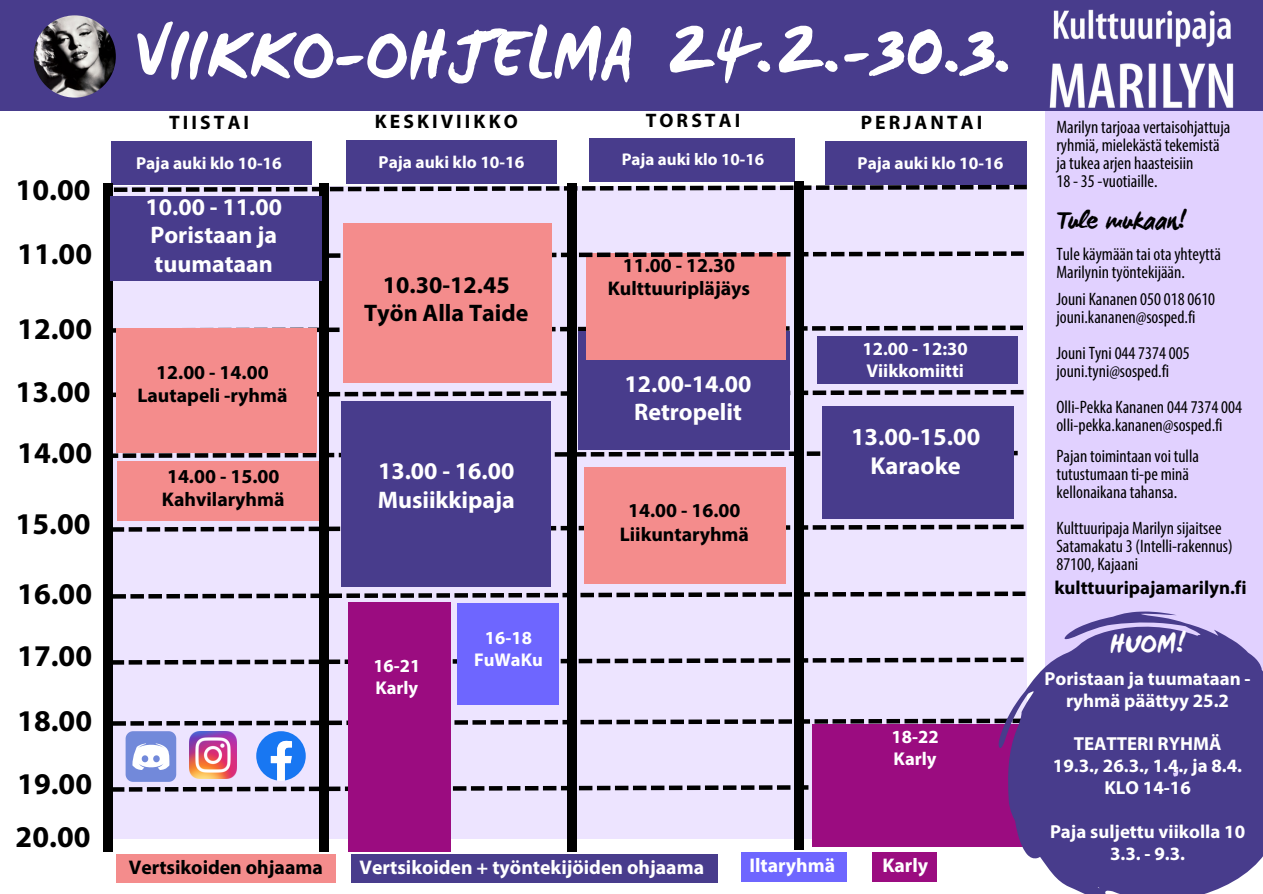
<style>
.page{position:relative;width:1263px;height:894px;background:#fff}
.page>*{position:absolute;margin:0;border:0;box-sizing:border-box;transform-origin:0 0}
.t1{font:700 75px "WC Mano Negra Bta";color:#fff}
.t2{font:700 67.65px "WC Mano Negra Bta";color:#fff}
.t3{font:700 30.15px "Myriad Pro";color:#000}
.t4{font:700 28.95px "WC Mano Negra Bta";color:#fff}
.t5{font:700 25.95px "WC Mano Negra Bta";color:#000}
.t6{font:700 24.45px/29px "Myriad Pro";color:#fff;text-align:center}
.t7{font:700 24px/28.2px "Myriad Pro";color:#fff}
.t8{font:700 24px/28.2px "Myriad Pro";color:#000;text-align:center}
.t9{font:700 19.8px "Myriad Pro";color:#000}
.t10{font:700 19.8px "Myriad Pro";color:#fff}
.t11{font:700 19.5px "Myriad Pro";letter-spacing:.155em;color:#000}
.t12{font:700 18.9px/21.9px "Myriad Pro";color:#fff;text-align:center}
.t13{font:700 18.9px "Myriad Pro";color:#000}
.t14{font:700 18.6px/21.9px "Myriad Pro";color:#fff}
.t15{font:700 18.45px "Myriad Pro";color:#fff}
.t16{font:condensed 18px/18px "Myriad Pro";color:#000}
.t17{font:700 17.4px "Myriad Pro";color:#fff}
.t18{font:700 16.95px "Myriad Pro";color:#fff}
</style>
<div class="page">
<div style="left:1045px;top:89px;width:218px;height:708px;background:#e1d1ff"></div>
<div style="left:0;top:0;width:1263px;height:111px;background:#483c8c"></div>
<div style="left:108px;top:186px;width:919px;height:652px;background:#ede4ff"></div>
<svg style="left:112px;top:325px;width:911px;height:7px"></svg>
<svg style="left:112px;top:390px;width:912px;height:7px"></svg>
<svg style="left:112px;top:524px;width:912px;height:7px"></svg>
<svg style="left:112px;top:591px;width:913px;height:7px"></svg>
<svg style="left:112px;top:657px;width:886px;height:7px"></svg>
<svg style="left:112px;top:718px;width:886px;height:7px"></svg>
<div style="left:825px;top:141px;width:202px;height:44px;background:#483c8c"></div>
<div style="left:812px;top:723px;width:213px;height:123px;background:#9b0c80"></div>
<div style="left:818px;top:336px;width:200px;height:48px;background:#483c8c"></div>
<svg style="left:114px;top:185px;width:913px;height:7px"></svg>
<div style="left:346px;top:140px;width:211px;height:44px;background:#483c8c"></div>
<div style="left:589px;top:139px;width:206px;height:43px;background:#483c8c"></div>
<div style="left:111px;top:141px;width:200px;height:44px;background:#483c8c"></div>
<div style="left:579px;top:331px;width:211px;height:118px;background:#483c8c"></div>
<div style="left:587px;top:253px;width:199px;height:107px;background:#f48c8c"></div>
<svg style="left:112px;top:731px;width:697px;height:60px"></svg>
<img style="left:34px;top:15px;width:82px;height:83px;border-radius:50%">
<div style="left:349px;top:602px;width:102px;height:249px;background:#9b0c80"></div>
<img style="left:1049px;top:9px;width:185px;height:99px">
<svg style="left:328px;top:251px;width:696px;height:7px"></svg>
<svg style="left:112px;top:450px;width:906px;height:8px"></svg>
<div style="left:458px;top:603px;width:101px;height:101px;background:#6e66ff"></div>
<div style="left:341px;top:401px;width:210px;height:185px;background:#483c8c"></div>
<div style="left:822px;top:406px;width:192px;height:112px;background:#483c8c"></div>
<div style="left:319px;top:184px;width:9px;height:667px;background:#000"></div>
<svg style="left:998px;top:611px;width:265px;height:282px;fill:#483c8c"></svg>
<div style="left:567px;top:184px;width:9px;height:667px;background:#000"></div>
<div style="left:794px;top:181px;width:10px;height:668px;background:#000"></div>
<div style="left:116px;top:853px;width:220px;height:29px;background:#f48c8c"></div>
<div style="left:741px;top:851px;width:105px;height:30px;background:#6e66ff"></div>
<div style="left:351px;top:853px;width:366px;height:29px;background:#483c8c"></div>
<div style="left:872px;top:851px;width:65px;height:30px;background:#9b0c80"></div>
<div style="left:103px;top:184px;width:9px;height:667px;background:#000"></div>
<div style="left:116px;top:328px;width:201px;height:125px;background:#f48c8c"></div>
<div style="left:585px;top:467px;width:201px;height:116px;background:#f48c8c"></div>
<div style="left:118px;top:461px;width:201px;height:60px;background:#f48c8c"></div>
<div style="left:111px;top:196px;width:211px;height:85px;background:#483c8c"></div>
<div style="left:343px;top:223px;width:208px;height:160px;background:#f48c8c"></div>
<p class="t3" style="left:16px;top:177px;width:76px">10.00</p>
<p class="t3" style="left:17px;top:241px;width:76px">11.00</p>
<p class="t3" style="left:17px;top:316px;width:76px">12.00</p>
<p class="t3" style="left:16px;top:379px;width:76px">13.00</p>
<p class="t3" style="left:17px;top:440px;width:76px">14.00</p>
<p class="t3" style="left:16px;top:511px;width:76px">15.00</p>
<p class="t3" style="left:17px;top:581px;width:76px">16.00</p>
<p class="t3" style="left:17px;top:643px;width:76px">17.00</p>
<p class="t3" style="left:17px;top:708px;width:76px">18.00</p>
<p class="t3" style="left:17px;top:771px;width:76px">19.00</p>
<h4 class="t3" style="left:16px;top:824px;width:76px">20.00</h4>
<p class="t1" style="left:133px;top:8px;width:500px">VIIKKO-OHJELMA</p>
<p class="t2" style="left:666px;top:10px;width:347px">24.2.-30.3.</p>
<p class="t11" style="left:169px;top:115px;width:82px">TIISTAI</p>
<p class="t11" style="left:646px;top:112px;width:96px">TORSTAI</p>
<h6 class="t11" style="left:375px;top:113px;width:145px">KESKIVIIKKO</h6>
<h6 class="t11" style="left:861px;top:114px;width:123px">PERJANTAI</h6>
<h4 class="t17" style="left:136px;top:156px;width:147px">Paja auki klo 10-16</h4>
<p class="t17" style="left:379px;top:155px;width:147px">Paja auki klo 10-16</p>
<h5 class="t18" style="left:622px;top:152px;width:144px">Paja auki klo 10-16</h5>
<h5 class="t17" style="left:858px;top:156px;width:147px">Paja auki klo 10-16</h5>
<p class="t7" style="left:146px;top:195px;width:138px">10.00 - 11.00<br>Poristaan ja tuumataan</p>
<h4 class="t9" style="left:156px;top:364px;width:114px">12.00 - 14.00</h4>
<h4 class="t9" style="left:137px;top:387px;width:152px">Lautapeli -ryhmä</h4>
<h4 class="t9" style="left:167px;top:467px;width:114px">14.00 - 15.00</h4>
<h4 class="t9" style="left:162px;top:491px;width:124px">Kahvilaryhmä</h4>
<p class="t8" style="left:364px;top:272px;width:166px">10.30-12.45<br>Työn Alla Taide</p>
<p class="t7" style="left:378px;top:459px;width:139px">13.00 - 16.00<br>Musiikkipaja</p>
<h1 class="t15" style="left:373px;top:658px;width:48px">16-21</h1>
<h2 class="t15" style="left:375px;top:680px;width:44px">Karly</h2>
<p class="t15" style="left:485px;top:629px;width:48px">16-18</p>
<p class="t15" style="left:474px;top:651px;width:70px">FuWaKu</p>
<h3 class="t9" style="left:623px;top:257px;width:114px">11.00 - 12.30</h3>
<p class="t9" style="left:608px;top:280px;width:144px">Kulttuuripläjäys</p>
<h5 class="t7" style="left:625px;top:371px;width:128px;text-align:center">12.00-14.00<br>Retropelit</h5>
<h4 class="t9" style="left:628px;top:502px;width:114px">14.00 - 16.00</h4>
<p class="t9" style="left:620px;top:526px;width:131px">Liikuntaryhmä</p>
<h5 class="t14" style="left:862px;top:339px;width:107px">12.00 - 12:30<br>Viikkomiitti</h5>
<p class="t6" style="left:851px;top:424px;width:131px">13.00-15.00<br>Karaoke</p>
<p class="t14" style="left:892px;top:727px;width:49px">18-22</p>
<p class="t14" style="left:894px;top:749px;width:44px">Karly</p>
<p class="t9" style="left:129px;top:859px;width:196px">Vertsikoiden ohjaama</p>
<p class="t10" style="left:360px;top:859px;width:346px">Vertsikoiden + työntekijöiden ohjaama</p>
<p class="t10" style="left:749px;top:857px;width:87px">Iltaryhmä</p>
<p class="t10" style="left:882px;top:856px;width:47px">Karly</p>
<p class="t16" style="left:1056px;top:120px;width:175px">Marilyn tarjoaa vertaisohjattuja ryhmiä, mielekästä tekemistä</p>
<p class="t16" style="left:1056px;top:156px;width:138px">ja tukea arjen haasteisiin</p>
<p class="t16" style="left:1056px;top:174px;width:103px">18 - 35 -vuotiaille.</p>
<p class="t5" style="left:1056px;top:204px;width:131px">Tule mukaan!</p>
<p class="t16" style="left:1056px;top:246px;width:166px">Tule käymään tai ota yhteyttä<br>Marilynin työntekijään.</p>
<p class="t16" style="left:1056px;top:291px;width:160px">Jouni Kananen 050 018 0610</p>
<p class="t16" style="left:1056px;top:309px;width:141px">jouni.kananen@sosped.fi</p>
<p class="t16" style="left:1056px;top:345px;width:135px">Jouni Tyni 044 7374 005</p>
<p class="t16" style="left:1056px;top:363px;width:114px">jouni.tyni@sosped.fi</p>
<p class="t16" style="left:1056px;top:399px;width:187px">Olli-Pekka Kananen 044 7374 004</p>
<p class="t16" style="left:1056px;top:417px;width:168px">olli-pekka.kananen@sosped.fi</p>
<h5 class="t16" style="left:1056px;top:448px;width:144px">Pajan toimintaan voi tulla tutustumaan ti-pe minä kellonaikana tahansa.</h5>
<h6 class="t16" style="left:1056px;top:520px;width:167px">Kulttuuripaja Marilyn sijaitsee</h6>
<h6 class="t16" style="left:1056px;top:538px;width:178px">Satamakatu 3 (Intelli-rakennus)<br>87100, Kajaani</h6>
<p class="t13" style="left:1054px;top:579px;width:194px">kulttuuripajamarilyn.fi</p>
<p class="t4" style="left:1110px;top:625px;width:77px">HUOM!</p>
<p class="t12" style="left:1044px;top:669px;width:208px">Poristaan ja tuumataan - ryhmä päättyy 25.2</p>
<h5 class="t12" style="left:1074px;top:734px;width:149px">TEATTERI RYHMÄ</h5>
<p class="t12" style="left:1053px;top:756px;width:191px">19.3., 26.3., 1.4., ja 8.4.</p>
<p class="t12" style="left:1104px;top:778px;width:88px">KLO 14-16</p>
<p class="t12" style="left:1050px;top:821px;width:197px">Paja suljettu viikolla 10</p>
<p class="t12" style="left:1110px;top:843px;width:77px">3.3. - 9.3.</p>
</div>
